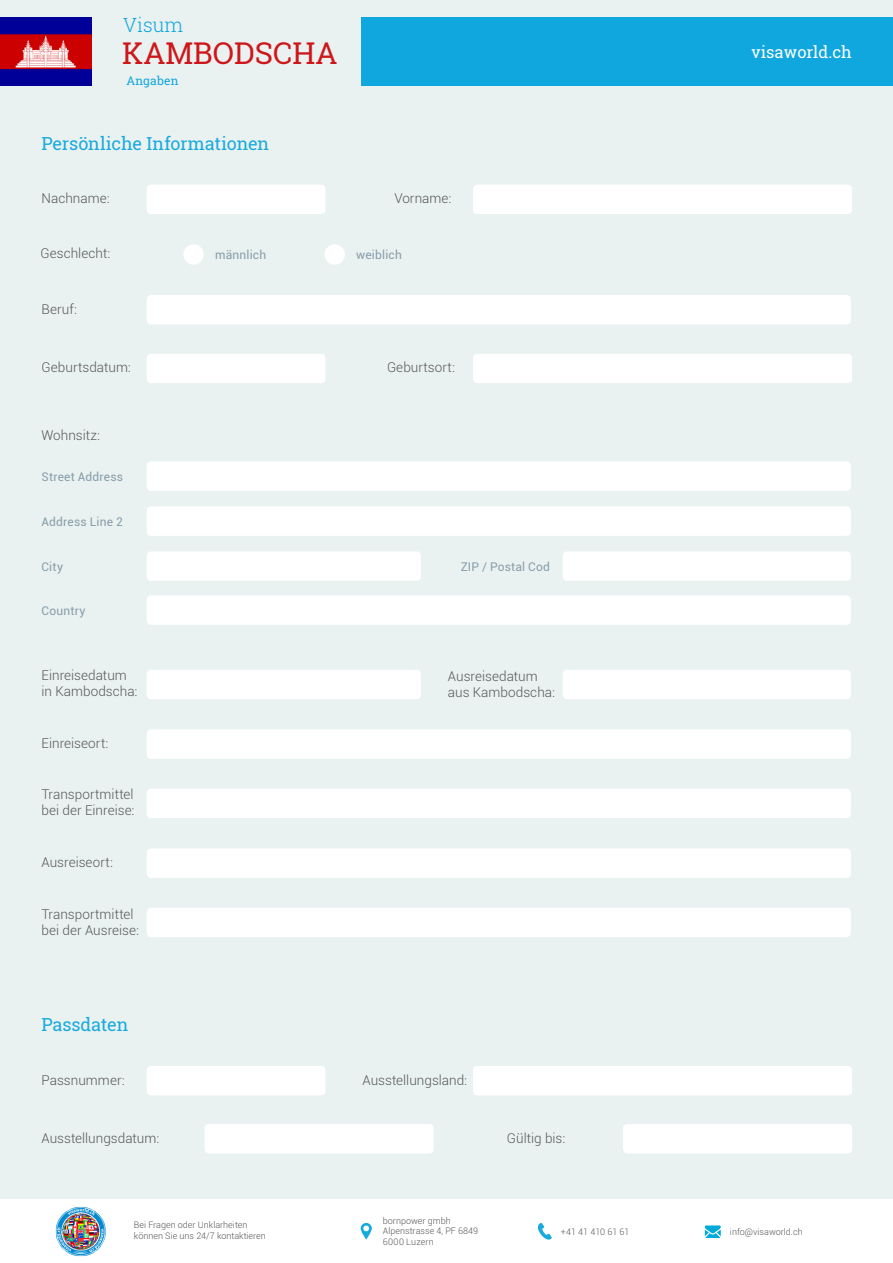
<style>
.page{position:relative;width:893px;height:1263px;background:#fff}
.page>*{position:absolute;margin:0;border:0;box-sizing:border-box;transform-origin:0 0}
.t1{font:30px "Roboto Slab";color:#cd171a}
.t2{font:300 19.5px "Roboto Slab";color:#10a6de}
.t3{font:18px "Roboto Slab";letter-spacing:-.01em;color:#17aadd}
.t4{font:16.5px "Roboto Slab";color:#fff}
.t5{font:300 13.5px/16.5px "Roboto";letter-spacing:.005em;color:#575756}
.t6{font:12px "Roboto";letter-spacing:.015em;color:#869ea9}
.t7{font:12px "Roboto Slab";letter-spacing:.015em;color:#10a6de}
.t8{font:300 9px/10.8px "Roboto";color:#575756}
</style>
<div class="page">
<svg style="left:705px;top:1225px;width:16px;height:13px"></svg>
<svg style="left:538px;top:1223px;width:14px;height:16px"></svg>
<svg style="left:361px;top:1223px;width:11px;height:16px"></svg>
<img style="left:55px;top:1207px;width:51px;height:50px">
<div style="left:0;top:0;width:893px;height:1198px;background:#eaf1f1"></div>
<div style="left:361px;top:17px;width:532px;height:69px;background:#10a6de"></div>
<div style="left:147px;top:295px;width:704px;height:29px;background:#fff;border-radius:4px"></div>
<div style="left:147px;top:729px;width:704px;height:30px;background:#fff;border-radius:4px"></div>
<div style="left:147px;top:789px;width:704px;height:29px;background:#fff;border-radius:4px"></div>
<div style="left:147px;top:848px;width:704px;height:30px;background:#fff;border-radius:4px"></div>
<div style="left:147px;top:908px;width:704px;height:29px;background:#fff;border-radius:4px"></div>
<div style="left:147px;top:185px;width:178px;height:29px;background:#fff;border-radius:4px"></div>
<div style="left:147px;top:354px;width:178px;height:29px;background:#fff;border-radius:4px"></div>
<div style="left:147px;top:461px;width:704px;height:30px;background:#fff;border-radius:4px"></div>
<div style="left:147px;top:595px;width:704px;height:30px;background:#fff;border-radius:4px"></div>
<div style="left:147px;top:506px;width:704px;height:30px;background:#fff;border-radius:4px"></div>
<div style="left:147px;top:551px;width:274px;height:30px;background:#fff;border-radius:4px"></div>
<div style="left:147px;top:670px;width:274px;height:29px;background:#fff;border-radius:4px"></div>
<div style="left:563px;top:551px;width:288px;height:30px;background:#fff;border-radius:4px"></div>
<div style="left:563px;top:670px;width:288px;height:29px;background:#fff;border-radius:4px"></div>
<div style="left:473px;top:185px;width:379px;height:29px;background:#fff;border-radius:4px"></div>
<div style="left:473px;top:354px;width:379px;height:29px;background:#fff;border-radius:4px"></div>
<div style="left:325px;top:244px;width:20px;height:21px;background:#fff;border-radius:50%"></div>
<div style="left:183px;top:244px;width:21px;height:21px;background:#fff;border-radius:50%"></div>
<img style="left:0;top:17px;width:91px;height:69px">
<div style="left:147px;top:1066px;width:178px;height:29px;background:#fff;border-radius:4px"></div>
<div style="left:473px;top:1066px;width:379px;height:29px;background:#fff;border-radius:4px"></div>
<div style="left:205px;top:1124px;width:229px;height:29px;background:#fff;border-radius:4px"></div>
<div style="left:623px;top:1124px;width:229px;height:29px;background:#fff;border-radius:4px"></div>
<h2 class="t2" style="left:123px;top:11px;width:62px">Visum</h2>
<h1 class="t1" style="left:122px;top:33px;width:217px">KAMBODSCHA</h1>
<p class="t7" style="left:126px;top:72px;width:54px">Angaben</p>
<h3 class="t3" style="left:41px;top:131px;width:229px">Persönliche Informationen</h3>
<p class="t5" style="left:41px;top:190px;width:70px">Nachname:</p>
<p class="t5" style="left:394px;top:190px;width:58px">Vorname:</p>
<p class="t5" style="left:41px;top:245px;width:71px">Geschlecht:</p>
<p class="t6" style="left:215px;top:246px;width:53px">männlich</p>
<p class="t6" style="left:356px;top:246px;width:47px">weiblich</p>
<p class="t5" style="left:41px;top:300px;width:37px">Beruf:</p>
<p class="t5" style="left:41px;top:359px;width:91px">Geburtsdatum:</p>
<p class="t5" style="left:41px;top:427px;width:60px">Wohnsitz:</p>
<p class="t6" style="left:41px;top:468px;width:83px">Street Address</p>
<p class="t6" style="left:41px;top:513px;width:83px">Address Line 2</p>
<p class="t6" style="left:41px;top:558px;width:23px">City</p>
<p class="t6" style="left:41px;top:602px;width:46px">Country</p>
<p class="t5" style="left:41px;top:666px;width:97px">Einreisedatum in Kambodscha:</p>
<p class="t5" style="left:41px;top:734px;width:68px">Einreiseort:</p>
<p class="t5" style="left:41px;top:785px;width:94px">Transportmittel bei der Einreise:</p>
<p class="t5" style="left:41px;top:854px;width:73px">Ausreiseort:</p>
<p class="t5" style="left:41px;top:905px;width:99px">Transportmittel bei der Ausreise:</p>
<h3 class="t3" style="left:41px;top:1012px;width:88px">Passdaten</h3>
<p class="t5" style="left:387px;top:359px;width:69px">Geburtsort:</p>
<p class="t6" style="left:461px;top:558px;width:91px">ZIP / Postal Cod</p>
<p class="t5" style="left:448px;top:667px;width:108px">Ausreisedatum aus Kambodscha:</p>
<p class="t5" style="left:41px;top:1071px;width:85px">Passnummer:</p>
<p class="t5" style="left:363px;top:1071px;width:106px">Ausstellungsland:</p>
<p class="t5" style="left:41px;top:1129px;width:119px">Ausstellungsdatum:</p>
<p class="t5" style="left:507px;top:1129px;width:60px">Gültig bis:</p>
<p class="t4" style="left:752px;top:41px;width:102px">visaworld.ch</p>
<p class="t8" style="left:134px;top:1219px;width:133px">Bei Fragen oder Unklarheiten können Sie uns 24/7 kontaktieren</p>
<p class="t8" style="left:383px;top:1215px;width:97px">bornpower gmbh<br>Alpenstrasse 4, PF 6849<br>6000 Luzern</p>
<p class="t8" style="left:561px;top:1226px;width:70px">+41 41 410 61 61</p>
<p class="t8" style="left:730px;top:1226px;width:74px">info@visaworld.ch</p>
</div>
